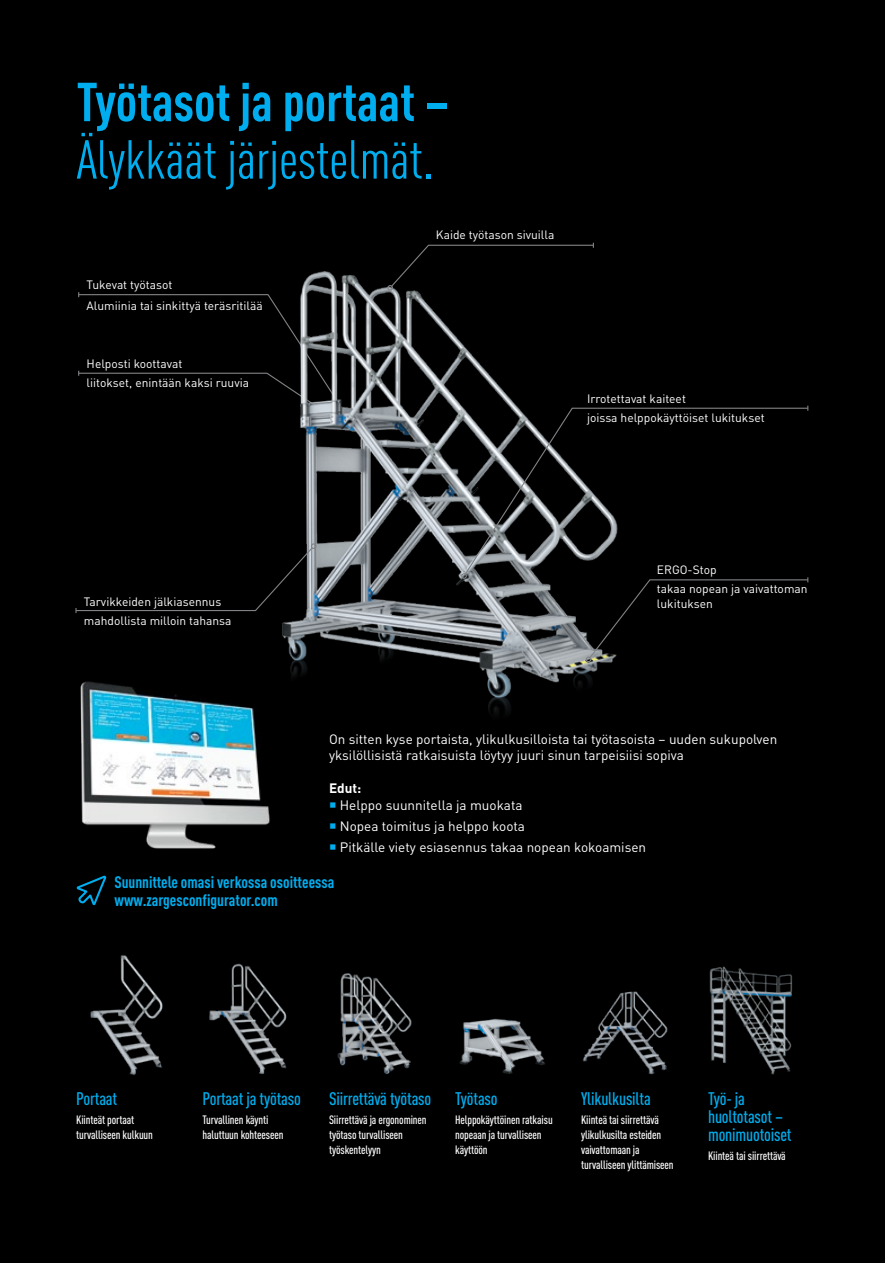
<style>
.page{position:relative;width:885px;height:1263px;background:#fff}
.page>*{position:absolute;margin:0;border:0;box-sizing:border-box;transform-origin:0 0}
.t1{font:condensed 54px "DIN Pro";color:#00aeef}
.t2{font:700 condensed 54px "DIN Pro";color:#00aeef}
.t3{font:500 condensed 18px/18px "DIN Pro";letter-spacing:-.01em;color:#00aeef}
.t4{font:700 condensed 16.5px/18px "DIN Pro";color:#00aeef}
.t5{font:13.5px/16.5px "DIN Pro";color:#fff}
.t6{font:700 13.5px "DIN Pro";color:#fff}
.t7{font:500 condensed 12px/15px "DIN Pro";letter-spacing:-.01em;color:#fff}
.t8{font:12px/19.2px "DIN Pro";color:#fff}
.s1{color:#00aeef}
</style>
<div class="page">
<div style="left:0;top:0;width:884px;height:1263px;background:#000"></div>
<svg style="left:78px;top:292px;width:190px;height:84px"></svg>
<img style="left:268px;top:242px;width:344px;height:473px">
<svg style="left:387px;top:243px;width:207px;height:48px"></svg>
<svg style="left:463px;top:407px;width:344px;height:169px"></svg>
<svg style="left:461px;top:573px;width:6px;height:6px"></svg>
<svg style="left:585px;top:577px;width:223px;height:85px"></svg>
<svg style="left:75px;top:543px;width:241px;height:70px"></svg>
<img style="left:80px;top:673px;width:193px;height:176px">
<img style="left:90px;top:955px;width:73px;height:120px">
<img style="left:209px;top:963px;width:78px;height:111px">
<img style="left:337px;top:973px;width:75px;height:101px">
<img style="left:459px;top:1018px;width:86px;height:56px">
<img style="left:582px;top:991px;width:86px;height:84px">
<img style="left:709px;top:966px;width:83px;height:109px">
<svg style="left:77px;top:876px;width:29px;height:29px"></svg>
<h1 class="t2" style="left:77px;top:69px;width:374px">Työtasot ja portaat –</h1>
<h1 class="t1" style="left:77px;top:121px;width:358px">Älykkäät järjestelmät.</h1>
<p class="t8" style="left:87px;top:274px;width:178px;line-height:20.7px">Tukevat työtasot<br>Alumiinia tai sinkittyä teräsritilää</p>
<p class="t8" style="left:87px;top:353px;width:164px">Helposti koottavat<br>liitokset, enintään kaksi ruuvia</p>
<p class="t8" style="left:436px;top:224px;width:120px">Kaide työtason sivuilla</p>
<p class="t8" style="left:587px;top:388px;width:179px">Irrotettavat kaiteet<br>joissa helppokäyttöiset lukitukset</p>
<p class="t8" style="left:656px;top:560px;width:152px">ERGO-Stop<br>takaa nopean ja vaivattoman</p>
<p class="t8" style="left:84px;top:591px;width:139px">Tarvikkeiden jälkiasennus</p>
<p class="t8" style="left:656px;top:594px;width:57px">lukituksen</p>
<p class="t8" style="left:84px;top:611px;width:149px">mahdollista milloin tahansa</p>
<p class="t5" style="left:329px;top:730px;width:449px">On sitten kyse portaista, ylikulkusilloista tai työtasoista – uuden sukupolven yksilöllisistä ratkaisuista löytyy juuri sinun tarpeisiisi sopiva</p>
<p class="t6" style="left:329px;top:779px;width:34px">Edut:</p>
<p class="t5" style="left:329px;top:796px;width:195px"><span class="s1">○</span> Helppo suunnitella ja muokata</p>
<p class="t5" style="left:329px;top:817px;width:197px"><span class="s1">○</span> Nopea toimitus ja helppo koota</p>
<p class="t5" style="left:329px;top:838px;width:318px"><span class="s1">○</span> Pitkälle viety esiasennus takaa nopean kokoamisen</p>
<h3 class="t4" style="left:115px;top:873px;width:221px">Suunnittele omasi verkossa osoitteessa www.zargesconfigurator.com</h3>
<h2 class="t3" style="left:76px;top:1088px;width:43px">Portaat</h2>
<p class="t7" style="left:76px;top:1111px;width:78px">Kiinteät portaat turvalliseen kulkuun</p>
<h2 class="t3" style="left:202px;top:1088px;width:100px">Portaat ja työtaso</h2>
<p class="t7" style="left:202px;top:1111px;width:83px">Turvallinen käynti haluttuun kohteeseen</p>
<h2 class="t3" style="left:329px;top:1087px;width:104px">Siirrettävä työtaso</h2>
<p class="t7" style="left:329px;top:1111px;width:99px">Siirrettävä ja ergonominen työtaso turvalliseen työskentelyyn</p>
<h2 class="t3" style="left:455px;top:1088px;width:44px">Työtaso</h2>
<p class="t7" style="left:455px;top:1111px;width:99px">Helppokäyttöinen ratkaisu nopeaan ja turvalliseen käyttöön</p>
<h2 class="t3" style="left:581px;top:1088px;width:71px">Ylikulkusilta</h2>
<p class="t7" style="left:581px;top:1111px;width:94px">Kiinteä tai siirrettävä ylikulkusilta esteiden vaivattomaan ja turvalliseen ylittämiseen</p>
<h2 class="t3" style="left:708px;top:1088px;width:85px">Työ- ja huoltotasot – monimuotoiset</h2>
<p class="t7" style="left:708px;top:1147px;width:79px">Kiinteä tai siirrettävä</p>
</div>
